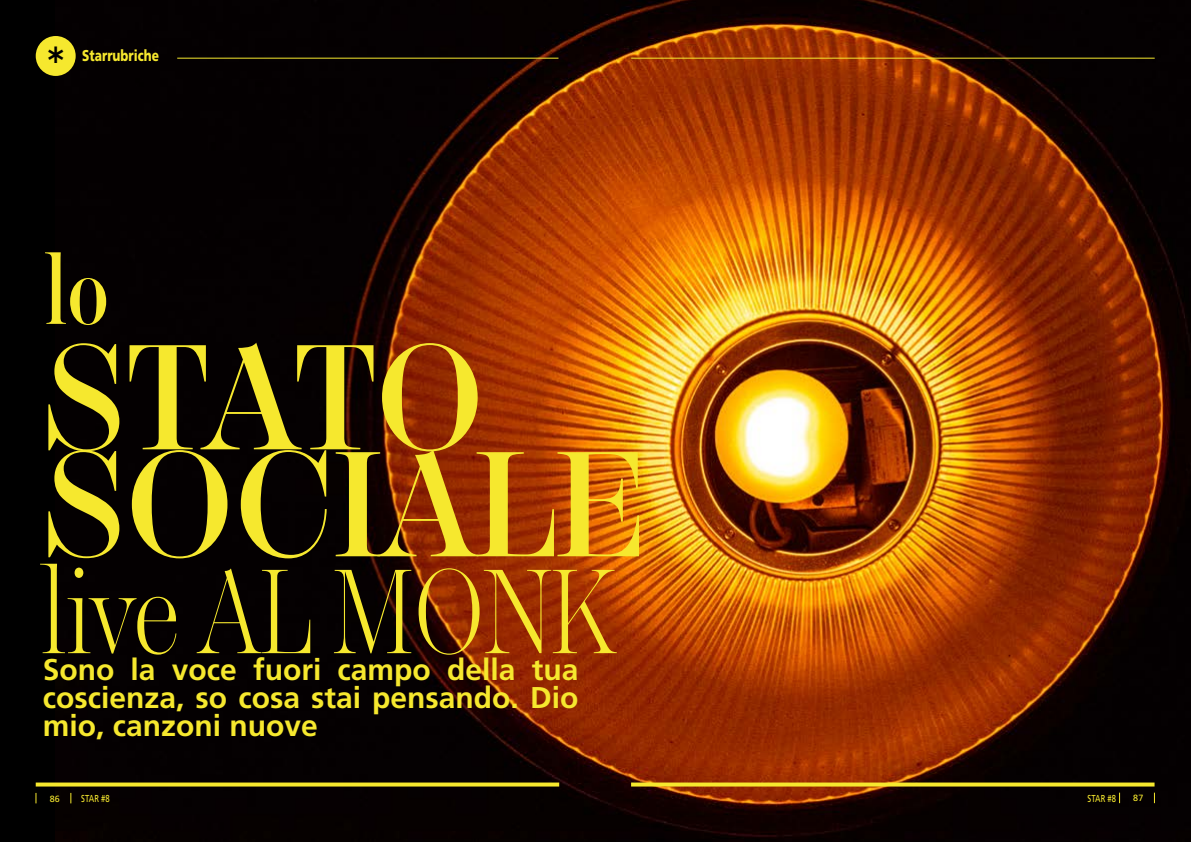
<style>
.page{position:relative;width:1191px;height:842px;background:#000}
.page>*{position:absolute;margin:0;border:0;box-sizing:border-box;transform-origin:0 0}
.t1{font:600 150px/107px "Chamberi Display";letter-spacing:-.01em;color:#f6e82e}
.t2{font:300 120px "Chamberi Display";color:#f6e82e;scale:.84 1}
.t3{font:600 96px "Chamberi Display";color:#f6e82e;scale:.79 1}
.t4{font:48px "Abadi";color:#000}
.t5{font:700 30px/28px "Frutiger LT Std";color:#f6e82e;text-align:justify}
.t6{font:900 15.7px "Frutiger LT Std";color:#f6e82e;scale:.76 1}
.t7{font:10.1px "Frutiger LT Std";color:#f6e82e;scale:.76 1}
.t8{font:9px "Frutiger LT Std";color:#f6e82e}
</style>
<div class="page">
<img style="left:56px;top:0;width:1135px;height:842px">
<hr style="left:177px;top:58px;width:381px;height:1px;background:#f6e82e">
<div style="left:36px;top:36px;width:40px;height:40px;background:#f6e82e;border-radius:50%"></div>
<svg style="left:36px;top:782px;width:523px;height:4px;background:#d5c827"></svg>
<hr style="left:631px;top:58px;width:523px;height:1px;background:#f6e82e">
<svg style="left:631px;top:782px;width:523px;height:4px;background:#dfcb28"></svg>
<h3 class="t4" style="left:47px;top:38px;width:19px">*</h3>
<p class="t6" style="left:82px;top:46px;width:102px">Starrubriche</p>
<h3 class="t3" style="left:46px;top:221px;width:82px">lo</h3>
<h1 class="t1" style="left:43px;top:336px;width:606px">STATO<br>SOCIALE</h1>
<h2 class="t2" style="left:41px;top:525px;width:685px">live AL MONK</h2>
<p class="t5" style="left:43px;top:656px;width:537px">Sono la voce fuori campo della tua coscienza, so cosa stai pensando. Dio mio, canzoni nuove</p>
<p class="t8" style="left:50px;top:793px;width:12px">86</p>
<p class="t7" style="left:81px;top:792px;width:39px">STAR #8</p>
<p class="t7" style="left:1087px;top:793px;width:39px">STAR #8</p>
<p class="t8" style="left:1133px;top:793px;width:12px">87</p>
</div>
